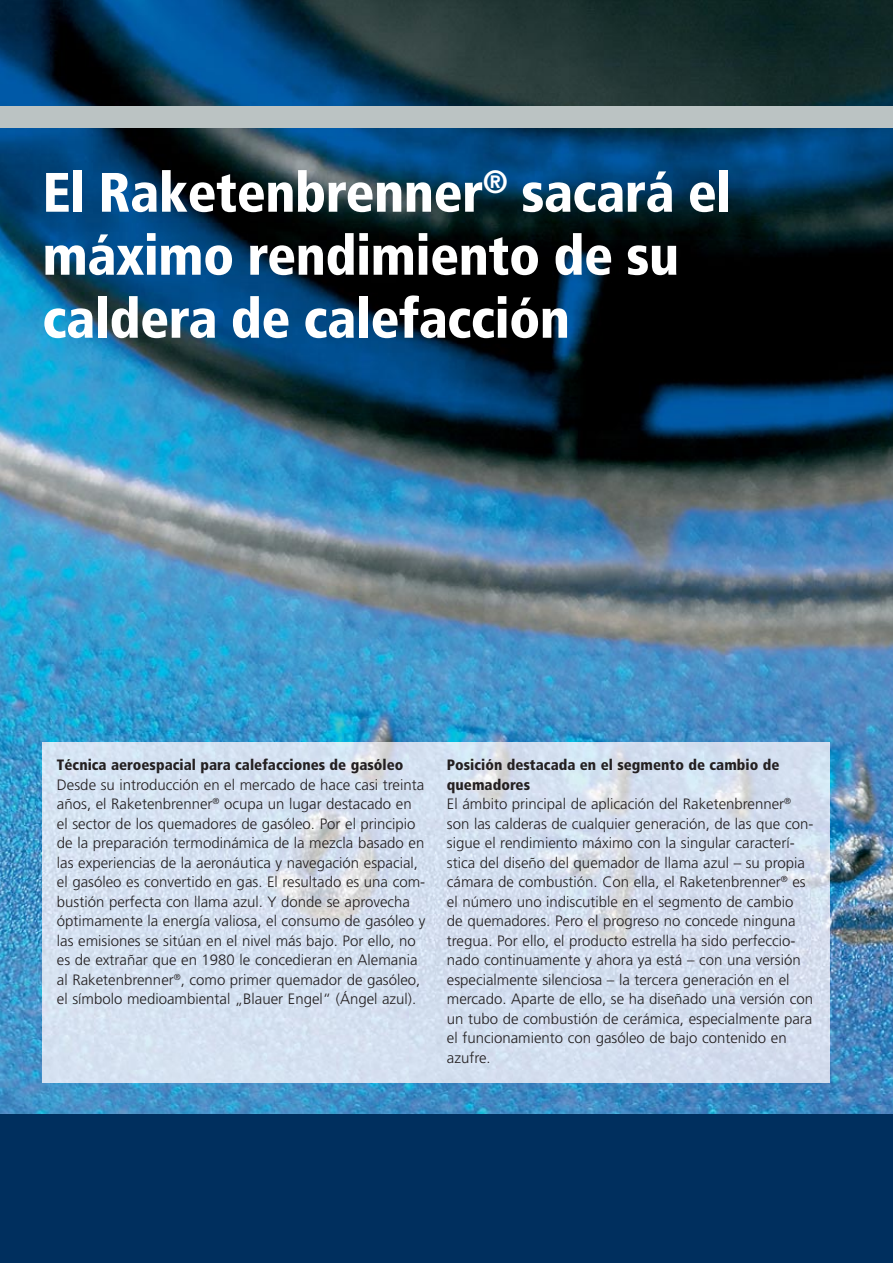
<style>
.page{position:relative;width:893px;height:1263px;background:#fff}
.page>*{position:absolute;margin:0;border:0;box-sizing:border-box;transform-origin:0 0}
.t1{font:900 condensed 55.5px/63px "Frutiger";letter-spacing:-.01em;color:#fff}
.t2{font:300 15px/19.5px "Frutiger";color:#231f20}
.t3{font:900 condensed 15px "Frutiger";letter-spacing:.005em;color:#231f20}
.s1{font-weight:900;font-stretch:condensed}
</style>
<div class="page">
<img style="left:0;top:0;width:893px;height:1114px">
<div style="left:0;top:106px;width:893px;height:22px;background:#bbc3c3"></div>
<div style="left:0;top:1114px;width:893px;height:149px;background:#002f5e"></div>
<img style="left:43px;top:742px;width:786px;height:341px">
<h1 class="t1" style="left:43px;top:165px;width:690px">El Raketenbrenner<sup>®</sup> sacará el máximo rendimiento de su caldera de calefacción</h1>
<p class="t3" style="left:57px;top:759px;width:348px">Técnica aeroespacial para calefacciones de gasóleo</p>
<p class="t2" style="left:57px;top:776px;width:370px">Desde su introducción en el mercado de hace casi treinta años, el Raketenbrenner<sup>®</sup> ocupa un lugar destacado en el sector de los quemadores de gasóleo. Por el principio de la preparación termodinámica de la mezcla basado en las experiencias de la aeronáutica y navegación espacial, el gasóleo es convertido en gas. El resultado es una com&shy;bustión perfecta con llama azul. Y donde se aprovecha óptimamente la energía valiosa, el consumo de gasóleo y las emisiones se sitúan en el nivel más bajo. Por ello, no es de extrañar que en 1980 le concedieran en Alemania al Raketenbrenner<sup>®</sup>, como primer quemador de gasóleo, el símbolo medioambiental „Blauer Engel“ (Ángel azul).</p>
<p class="t2" style="left:447px;top:756px;width:368px"><span class="s1">Posición destacada en el segmento de cambio de quemadores<br></span>El ámbito principal de aplicación del Raketenbrenner<sup>® </sup>son las calderas de cualquier generación, de las que con&shy;sigue el rendimiento máximo con la singular caracterí&shy;stica del diseño del quemador de llama azul – su propia cámara de combustión. Con ella, el Raketenbrenner<sup>®</sup> es el número uno indiscutible en el segmento de cambio<br>de quemadores. Pero el progreso no concede ninguna tregua. Por ello, el producto estrella ha sido perfeccio&shy;nado continuamente y ahora ya está – con una versión especialmente silenciosa – la tercera generación en el mercado. Aparte de ello, se ha diseñado una versión con un tubo de combustión de cerámica, especialmente para el funcionamiento con gasóleo de bajo contenido en azufre.</p>
</div>
